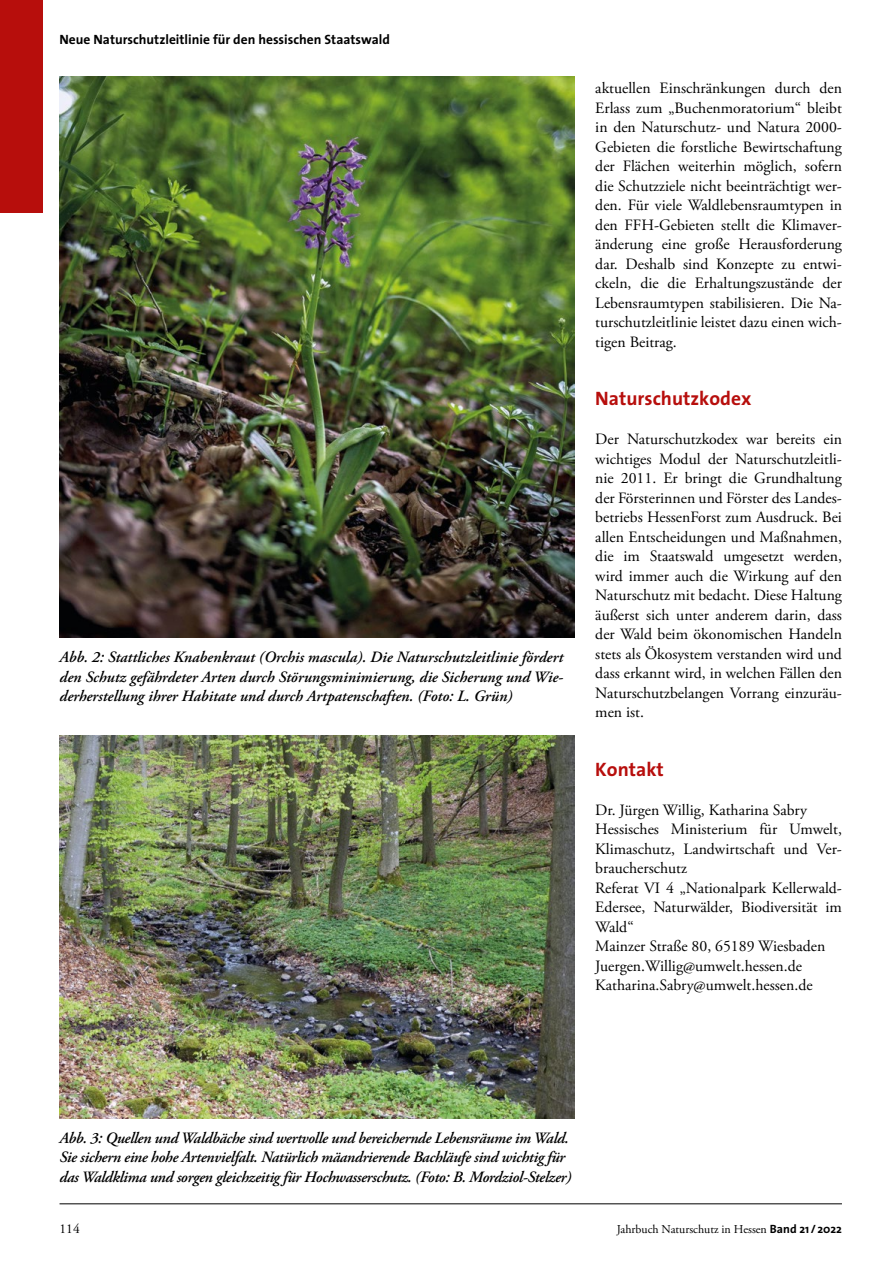
<style>
.page{position:relative;width:893px;height:1263px;background:#fff}
.page>*{position:absolute;margin:0;border:0;box-sizing:border-box;transform-origin:0 0}
.t1{font:700 19.5px "The Sans";color:#b70e0c}
.t2{font:15.75px/19.5px "Adobe Garamond Pro";letter-spacing:-.01em;color:#000;text-align:justify}
.t3{font:italic 600 15.75px/19.5px "Adobe Garamond Pro";letter-spacing:-.02em;color:#000;text-align:justify}
.t4{font:700 13.5px "The Sans";color:#000}
.t5{font:13.5px "Adobe Garamond Pro";color:#000}
.t6{font:12px "Adobe Garamond Pro";color:#000}
.s1{font-family:"The Sans";font-weight:700}
</style>
<div class="page">
<hr style="left:60px;top:1203px;width:782px;height:1px;background:#000">
<div style="left:0;top:0;width:43px;height:213px;background:#b70e0c"></div>
<img style="left:60px;top:77px;width:514px;height:561px">
<img style="left:60px;top:736px;width:514px;height:382px">
<p class="t4" style="left:60px;top:28px;width:332px">Neue Naturschutzleitlinie für den hessischen Staatswald</p>
<p class="t3" style="left:60px;top:647px;width:505px">Abb. 2: Stattliches Knabenkraut (Orchis mascula). Die Naturschutzleitlinie fördert den Schutz gefährdeter Arten durch Störungsminimierung, die Sicherung und Wie&shy;derherstellung ihrer Habitate und durch Artpatenschaften. (Foto: L. Grün)</p>
<p class="t2" style="left:595px;top:79px;width:248px">aktuellen Einschränkungen durch den Erlass zum „Buchenmoratorium“ bleibt in den Naturschutz- und Natura 2000- Gebieten die forstliche Bewirtschaftung der Flächen weiterhin möglich, sofern die Schutzziele nicht beeinträchtigt wer&shy;den. Für viele Waldlebensraumtypen in den FFH-Gebieten stellt die Klimaver&shy;änderung eine große Herausforderung dar. Deshalb sind Konzepte zu entwi&shy;ckeln, die die Erhaltungszustände der Lebensraumtypen stabilisieren. Die Na&shy;turschutzleitlinie leistet dazu einen wich&shy;tigen Beitrag.</p>
<p class="t1" style="left:595px;top:382px;width:158px">Naturschutzkodex</p>
<p class="t2" style="left:595px;top:430px;width:248px">Der Naturschutzkodex war bereits ein wichtiges Modul der Naturschutzleitli&shy;nie 2011. Er bringt die Grundhaltung der Försterinnen und Förster des Landes&shy;betriebs HessenForst zum Ausdruck. Bei allen Entscheidungen und Maßnahmen, die im Staatswald umgesetzt werden, wird immer auch die Wirkung auf den Naturschutz mit bedacht. Diese Haltung äußerst sich unter anderem darin, dass der Wald beim ökonomischen Handeln stets als Ökosystem verstanden wird und dass erkannt wird, in welchen Fällen den Naturschutzbelangen Vorrang einzuräu&shy;men ist.</p>
<p class="t1" style="left:595px;top:753px;width:70px">Kontakt</p>
<p class="t2" style="left:595px;top:800px;width:248px;text-align:left">Dr. Jürgen Willig, Katharina Sabry<br>Hessisches Ministerium für Umwelt,<br>Klimaschutz, Landwirtschaft und Ver&shy;braucherschutz<br>Referat VI 4 „Nationalpark Kellerwald-<br>Edersee, Naturwälder, Biodiversität im<br>Wald“<br>Mainzer Straße 80, 65189 Wiesbaden<br>Juergen.Willig@umwelt.hessen.de<br>Katharina.Sabry@umwelt.hessen.de</p>
<p class="t3" style="left:60px;top:1128px;width:513px;text-align:left">Abb. 3: Quellen und Waldbäche sind wertvolle und bereichernde Lebensräume im Wald.<br>Sie sichern eine hohe Artenvielfalt. Natürlich mäandrierende Bachläufe sind wichtig für das Waldklima und sorgen gleichzeitig für Hochwasserschutz. (Foto: B. Mordziol-Stelzer)</p>
<p class="t5" style="left:60px;top:1221px;width:22px">114</p>
<p class="t6" style="left:617px;top:1222px;width:227px">Jahrbuch Naturschutz in Hessen <span class="s1">Band 21 / 2022</span></p>
</div>
